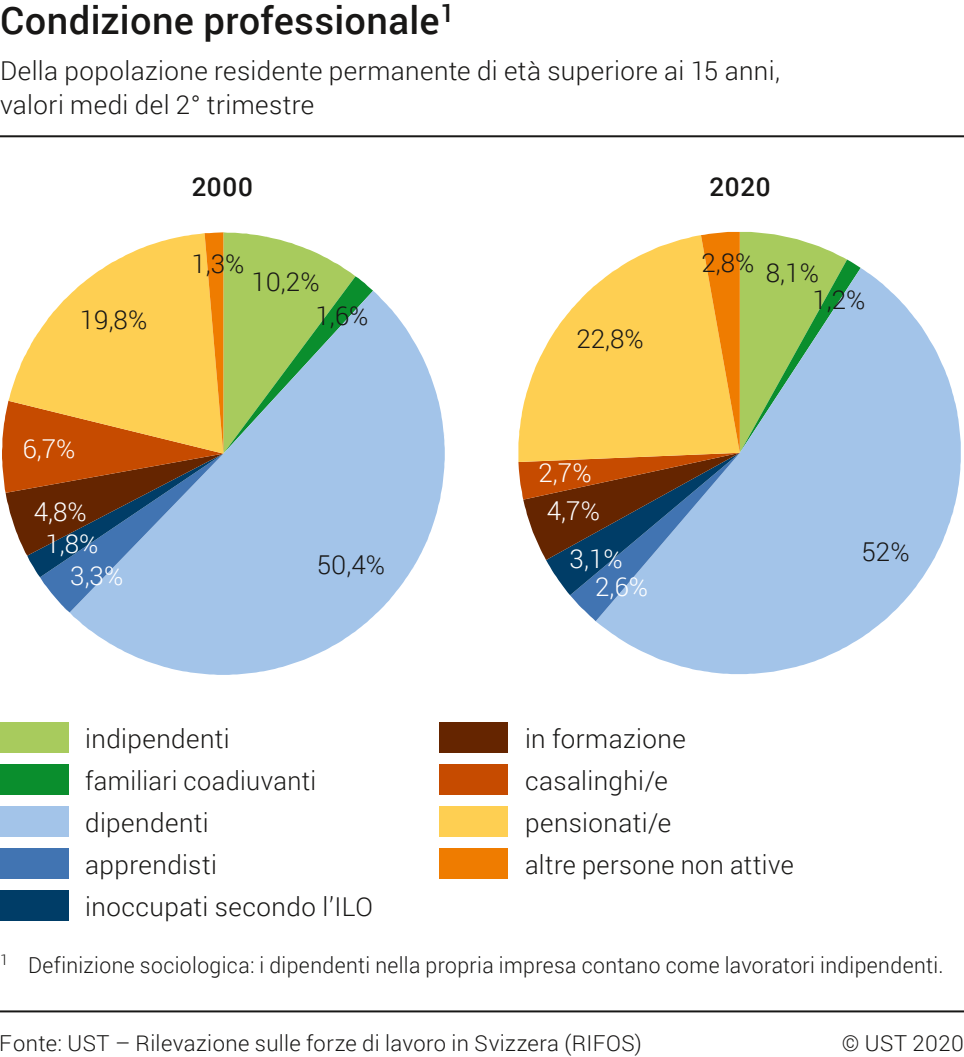
<style>
.page{position:relative;width:964px;height:1057px;background:#fff}
.page>*{position:absolute;margin:0;border:0;box-sizing:border-box;transform-origin:0 0}
.t1{font:500 38px "Roboto";letter-spacing:.01em;color:#181716}
.t2{font:300 26px/42px "Roboto";letter-spacing:.015em;color:#181716}
.t3{font:300 26px "Roboto";color:#fff}
.t4{font:500 26px "Roboto";letter-spacing:.025em;color:#181716}
.t5{font:300 22px "Roboto";letter-spacing:.02em;color:#181716;scale:.96 1}
.t6{font:300 22px "Roboto";letter-spacing:.02em;color:#181716}
</style>
<div class="page">
<hr style="left:0;top:135px;width:963px;height:2px;background:#181716">
<svg style="left:70px;top:291px;width:374px;height:384px;fill:#a3c4e9"></svg>
<svg style="left:2px;top:232px;width:371px;height:380px;background:#b9b693"></svg>
<div style="left:0;top:722px;width:68px;height:31px;background:#a8cb5d"></div>
<div style="left:0;top:764px;width:68px;height:31px;background:#0a8e2d"></div>
<div style="left:0;top:806px;width:68px;height:31px;background:#a3c4e9"></div>
<div style="left:0;top:848px;width:68px;height:31px;background:#4174b2"></div>
<div style="left:0;top:890px;width:68px;height:31px;background:#003d67"></div>
<div style="left:440px;top:722px;width:68px;height:31px;background:#652500"></div>
<div style="left:440px;top:764px;width:68px;height:31px;background:#c64b00"></div>
<div style="left:440px;top:806px;width:68px;height:31px;background:#fecf52"></div>
<div style="left:440px;top:848px;width:68px;height:31px;background:#ef7c00"></div>
<hr style="left:0;top:1010px;width:963px;height:2px;background:#181716">
<svg style="left:595px;top:268px;width:365px;height:406px;fill:#a3c4e9"></svg>
<svg style="left:518px;top:232px;width:342px;height:389px;background:#bcb892"></svg>
<h1 class="t1" style="left:0;top:-6px;width:456px">Condizione professionale<sup>1</sup></h1>
<p class="t2" style="left:0;top:52px;width:781px;line-height:34px">Della popolazione residente permanente di età superiore ai 15 anni, valori medi del 2° trimestre</p>
<p class="t2" style="left:80px;top:298px;width:69px">19,8%</p>
<p class="t3" style="left:22px;top:431px;width:55px">6,7%</p>
<p class="t3" style="left:34px;top:494px;width:55px">4,8%</p>
<p class="t3" style="left:45px;top:526px;width:55px">1,8%</p>
<p class="t3" style="left:70px;top:558px;width:55px">3,3%</p>
<p class="t4" style="left:192px;top:168px;width:63px">2000</p>
<p class="t2" style="left:191px;top:242px;width:55px">1,3%</p>
<p class="t2" style="left:315px;top:264px;width:55px;line-height:34px;text-indent:-64px">10,2%<br>1,6%</p>
<p class="t2" style="left:317px;top:543px;width:70px">50,4%</p>
<p class="t2" style="left:576px;top:317px;width:69px">22,8%</p>
<p class="t3" style="left:538px;top:455px;width:55px">2,7%</p>
<p class="t3" style="left:546px;top:493px;width:55px">4,7%</p>
<p class="t3" style="left:569px;top:540px;width:55px">3,1%</p>
<p class="t3" style="left:595px;top:569px;width:55px">2,6%</p>
<p class="t4" style="left:709px;top:168px;width:62px">2020</p>
<p class="t2" style="left:701px;top:241px;width:55px">2,8%</p>
<p class="t2" style="left:812px;top:258px;width:55px;line-height:26.8px;text-indent:-47px">8,1%<br>1,2%</p>
<p class="t2" style="left:861px;top:530px;width:50px">52%</p>
<p class="t2" style="left:85px;top:717px;width:289px">indipendenti<br>familiari coadiuvanti dipendenti<br>apprendisti<br>inoccupati secondo l’ILO</p>
<p class="t2" style="left:525px;top:717px;width:270px">in formazione casalinghi/e pensionati/e<br>altre persone non attive</p>
<p class="t5" style="left:0;top:949px;width:984px"><sup>1</sup> Definizione sociologica: i dipendenti nella propria impresa contano come lavoratori indipendenti.</p>
<p class="t6" style="left:0;top:1027px;width:643px">Fonte: UST – Rilevazione sulle forze di lavoro in Svizzera (RIFOS)</p>
<p class="t6" style="left:841px;top:1028px;width:123px">© UST 2020</p>
</div>
